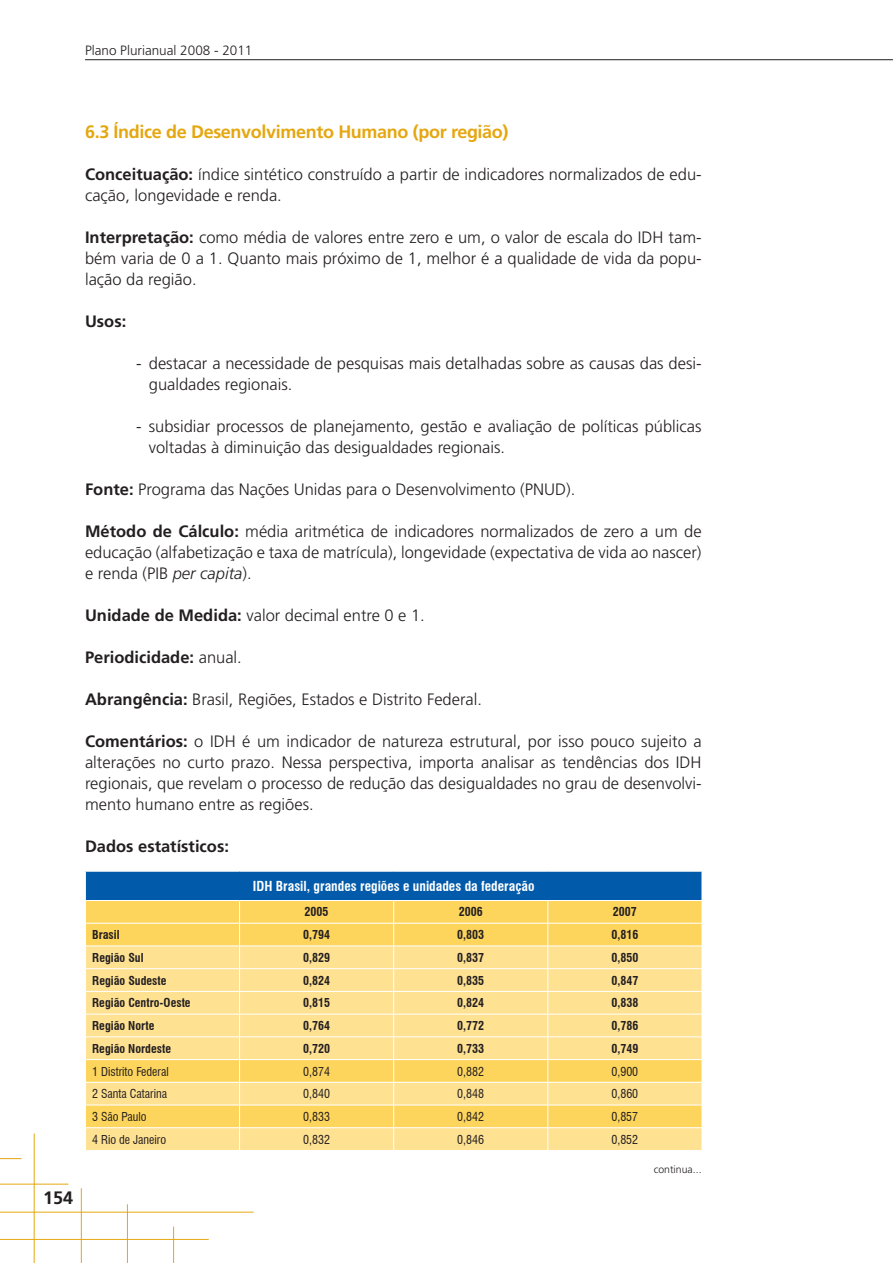
<style>
.page{position:relative;width:893px;height:1263px;background:#fff}
.page>*{position:absolute;margin:0;border:0;box-sizing:border-box;transform-origin:0 0}
.t1{font:700 18px "Frutiger";letter-spacing:-.02em;color:#e5a710}
.t2{font:700 18px "Frutiger";color:#231f20}
.t3{font:300 16.5px/21px "Frutiger";color:#231f20}
.t4{font:700 16.5px "Frutiger";color:#231f20}
.t5{font:700 condensed 13.5px "Swiss 721 BT";color:#fff}
.t6{font:300 13.5px "Frutiger";color:#231f20}
.t7{font:700 condensed 12px "Swiss 721 BT";color:#231f20}
.t8{font:condensed 12px "Swiss 721 BT";color:#231f20}
.t9{font:300 10.5px "Frutiger";color:#231f20}
.s1{font-weight:700}
.s2{font-style:italic}
.s3{font-weight:300}
</style>
<div class="page">
<hr style="left:85px;top:59px;width:808px;height:1px;background:#231f20">
<hr style="left:34px;top:1133px;width:1px;height:130px;background:#e5a710">
<hr style="left:81px;top:1188px;width:1px;height:75px;background:#e5a710">
<hr style="left:127px;top:1204px;width:1px;height:59px;background:#e5a710">
<hr style="left:173px;top:1226px;width:1px;height:37px;background:#e5a710">
<hr style="left:0;top:1212px;width:254px;height:1px;background:#e5a710">
<hr style="left:0;top:1239px;width:209px;height:1px;background:#e5a710">
<hr style="left:0;top:1184px;width:68px;height:1px;background:#e5a710">
<svg style="left:0;top:1158px;width:22px;height:1px"></svg>
<div style="left:85px;top:871px;width:617px;height:29px;background:#015aaa"></div>
<div style="left:86px;top:901px;width:616px;height:44px;background:#fed55c"></div>
<svg style="left:86px;top:946px;width:616px;height:204px;fill:#ffe192"></svg>
<hr style="left:85px;top:871px;width:155px;height:1px;background:#fff">
<hr style="left:240px;top:871px;width:154px;height:1px;background:#fff">
<hr style="left:394px;top:871px;width:154px;height:1px;background:#fff">
<hr style="left:548px;top:871px;width:154px;height:1px;background:#fff">
<hr style="left:85px;top:923px;width:155px;height:1px;background:#fff">
<hr style="left:240px;top:923px;width:154px;height:1px;background:#fff">
<hr style="left:394px;top:923px;width:154px;height:1px;background:#fff">
<hr style="left:548px;top:923px;width:154px;height:1px;background:#fff">
<hr style="left:85px;top:968px;width:155px;height:1px;background:#fff">
<hr style="left:240px;top:968px;width:154px;height:1px;background:#fff">
<hr style="left:394px;top:968px;width:154px;height:1px;background:#fff">
<hr style="left:548px;top:968px;width:154px;height:1px;background:#fff">
<hr style="left:85px;top:991px;width:155px;height:1px;background:#fff">
<hr style="left:240px;top:991px;width:154px;height:1px;background:#fff">
<hr style="left:394px;top:991px;width:154px;height:1px;background:#fff">
<hr style="left:548px;top:991px;width:154px;height:1px;background:#fff">
<hr style="left:85px;top:1014px;width:155px;height:1px;background:#fff">
<hr style="left:240px;top:1014px;width:154px;height:1px;background:#fff">
<hr style="left:394px;top:1014px;width:154px;height:1px;background:#fff">
<hr style="left:548px;top:1014px;width:154px;height:1px;background:#fff">
<hr style="left:85px;top:1036px;width:155px;height:1px;background:#fff">
<hr style="left:240px;top:1036px;width:154px;height:1px;background:#fff">
<hr style="left:394px;top:1036px;width:154px;height:1px;background:#fff">
<hr style="left:548px;top:1036px;width:154px;height:1px;background:#fff">
<hr style="left:85px;top:1059px;width:155px;height:1px;background:#fff">
<hr style="left:240px;top:1059px;width:154px;height:1px;background:#fff">
<hr style="left:394px;top:1059px;width:154px;height:1px;background:#fff">
<hr style="left:548px;top:1059px;width:154px;height:1px;background:#fff">
<hr style="left:85px;top:1082px;width:155px;height:1px;background:#fff">
<hr style="left:240px;top:1082px;width:154px;height:1px;background:#fff">
<hr style="left:394px;top:1082px;width:154px;height:1px;background:#fff">
<hr style="left:548px;top:1082px;width:154px;height:1px;background:#fff">
<hr style="left:85px;top:1105px;width:155px;height:1px;background:#fff">
<hr style="left:240px;top:1105px;width:154px;height:1px;background:#fff">
<hr style="left:394px;top:1105px;width:154px;height:1px;background:#fff">
<hr style="left:548px;top:1105px;width:154px;height:1px;background:#fff">
<hr style="left:85px;top:1127px;width:155px;height:1px;background:#fff">
<svg style="left:85px;top:872px;width:1px;height:256px"></svg>
<hr style="left:240px;top:1127px;width:154px;height:1px;background:#fff">
<svg style="left:239px;top:901px;width:1px;height:249px"></svg>
<hr style="left:394px;top:1127px;width:154px;height:1px;background:#fff">
<svg style="left:393px;top:901px;width:1px;height:249px"></svg>
<hr style="left:548px;top:1127px;width:154px;height:1px;background:#fff">
<svg style="left:547px;top:901px;width:1px;height:249px"></svg>
<p class="t6" style="left:85px;top:43px;width:169px">Plano Plurianual 2008 - 2011</p>
<p class="t2" style="left:43px;top:1187px;width:32px">154</p>
<p class="t1" style="left:85px;top:121px;width:425px">6.3 Índice de Desenvolvimento Humano (por região)</p>
<p class="t3" style="left:85px;top:164px;width:618px"><span class="s1">Conceituação:</span> índice sintético construído a partir de indicadores normalizados de edu&shy;cação, longevidade e renda.</p>
<p class="t3" style="left:85px;top:227px;width:618px;text-align:justify"><span class="s1">Interpretação:</span> como média de valores entre zero e um, o valor de escala do IDH tam&shy;bém varia de 0 a 1. Quanto mais próximo de 1, melhor é a qualidade de vida da popu&shy;lação da região.</p>
<p class="t4" style="left:85px;top:312px;width:43px">Usos:</p>
<p class="t3" style="left:149px;top:353px;width:554px;text-indent:-13px">- destacar a necessidade de pesquisas mais detalhadas sobre as causas das desi&shy;gualdades regionais.</p>
<p class="t3" style="left:149px;top:416px;width:554px;text-indent:-13px">- subsidiar processos de planejamento, gestão e avaliação de políticas públicas voltadas à diminuição das desigualdades regionais.</p>
<p class="t3" style="left:85px;top:479px;width:492px"><span class="s1">Fonte:</span> Programa das Nações Unidas para o Desenvolvimento (PNUD).</p>
<p class="t3" style="left:85px;top:521px;width:618px;text-align:justify"><span class="s1">Método de Cálculo:</span> média aritmética de indicadores normalizados de zero a um de educação (alfabetização e taxa de matrícula), longevidade (expectativa de vida ao nascer) e renda (PIB <span class="s2">per capita</span>).</p>
<p class="t3" style="left:85px;top:605px;width:341px"><span class="s1">Unidade de Medida:</span> valor decimal entre 0 e 1.</p>
<p class="t4" style="left:85px;top:648px;width:158px">Periodicidade: <span class="s3">anual.</span></p>
<p class="t3" style="left:85px;top:689px;width:398px"><span class="s1">Abrangência:</span> Brasil, Regiões, Estados e Distrito Federal.</p>
<p class="t3" style="left:85px;top:731px;width:618px;text-align:justify"><span class="s1">Comentários:</span> o IDH é um indicador de natureza estrutural, por isso pouco sujeito a alterações no curto prazo. Nessa perspectiva, importa analisar as tendências dos IDH regionais, que revelam o processo de redução das desigualdades no grau de desenvolvi&shy;mento humano entre as regiões.</p>
<p class="t4" style="left:85px;top:837px;width:145px">Dados estatísticos:</p>
<p class="t5" style="left:253px;top:878px;width:283px">IDH Brasil, grandes regiões e unidades da federação</p>
<p class="t7" style="left:305px;top:905px;width:25px">2005</p>
<p class="t7" style="left:459px;top:905px;width:25px">2006</p>
<p class="t7" style="left:613px;top:905px;width:25px">2007</p>
<p class="t7" style="left:92px;top:927px;width:29px">Brasil</p>
<p class="t7" style="left:303px;top:927px;width:28px">0,794</p>
<p class="t7" style="left:457px;top:927px;width:28px">0,803</p>
<p class="t7" style="left:611px;top:927px;width:28px">0,816</p>
<p class="t7" style="left:92px;top:950px;width:53px">Região Sul</p>
<p class="t7" style="left:303px;top:950px;width:28px">0,829</p>
<p class="t7" style="left:457px;top:950px;width:28px">0,837</p>
<p class="t7" style="left:611px;top:950px;width:28px">0,850</p>
<p class="t7" style="left:92px;top:973px;width:76px">Região Sudeste</p>
<p class="t7" style="left:303px;top:973px;width:28px">0,824</p>
<p class="t7" style="left:457px;top:973px;width:28px">0,835</p>
<p class="t7" style="left:611px;top:973px;width:28px">0,847</p>
<p class="t7" style="left:92px;top:996px;width:100px">Região Centro-Oeste</p>
<p class="t7" style="left:303px;top:996px;width:28px">0,815</p>
<p class="t7" style="left:457px;top:996px;width:28px">0,824</p>
<p class="t7" style="left:611px;top:996px;width:28px">0,838</p>
<p class="t7" style="left:92px;top:1018px;width:64px">Região Norte</p>
<p class="t7" style="left:303px;top:1018px;width:28px">0,764</p>
<p class="t7" style="left:457px;top:1018px;width:28px">0,772</p>
<p class="t7" style="left:611px;top:1018px;width:28px">0,786</p>
<p class="t7" style="left:92px;top:1041px;width:80px">Região Nordeste</p>
<p class="t7" style="left:303px;top:1041px;width:28px">0,720</p>
<p class="t7" style="left:457px;top:1041px;width:28px">0,733</p>
<p class="t7" style="left:611px;top:1041px;width:28px">0,749</p>
<p class="t8" style="left:92px;top:1064px;width:78px">1 Distrito Federal</p>
<p class="t8" style="left:303px;top:1064px;width:28px">0,874</p>
<p class="t8" style="left:457px;top:1064px;width:28px">0,882</p>
<p class="t8" style="left:611px;top:1064px;width:28px">0,900</p>
<p class="t8" style="left:92px;top:1087px;width:76px">2 Santa Catarina</p>
<p class="t8" style="left:303px;top:1087px;width:28px">0,840</p>
<p class="t8" style="left:457px;top:1087px;width:28px">0,848</p>
<p class="t8" style="left:611px;top:1087px;width:28px">0,860</p>
<p class="t8" style="left:92px;top:1109px;width:56px">3 São Paulo</p>
<p class="t8" style="left:303px;top:1109px;width:28px">0,833</p>
<p class="t8" style="left:457px;top:1109px;width:28px">0,842</p>
<p class="t8" style="left:611px;top:1109px;width:28px">0,857</p>
<p class="t8" style="left:92px;top:1132px;width:76px">4 Rio de Janeiro</p>
<p class="t8" style="left:303px;top:1132px;width:28px">0,832</p>
<p class="t8" style="left:457px;top:1132px;width:28px">0,846</p>
<p class="t8" style="left:611px;top:1132px;width:28px">0,852</p>
<p class="t9" style="left:654px;top:1163px;width:49px">continua...</p>
</div>
